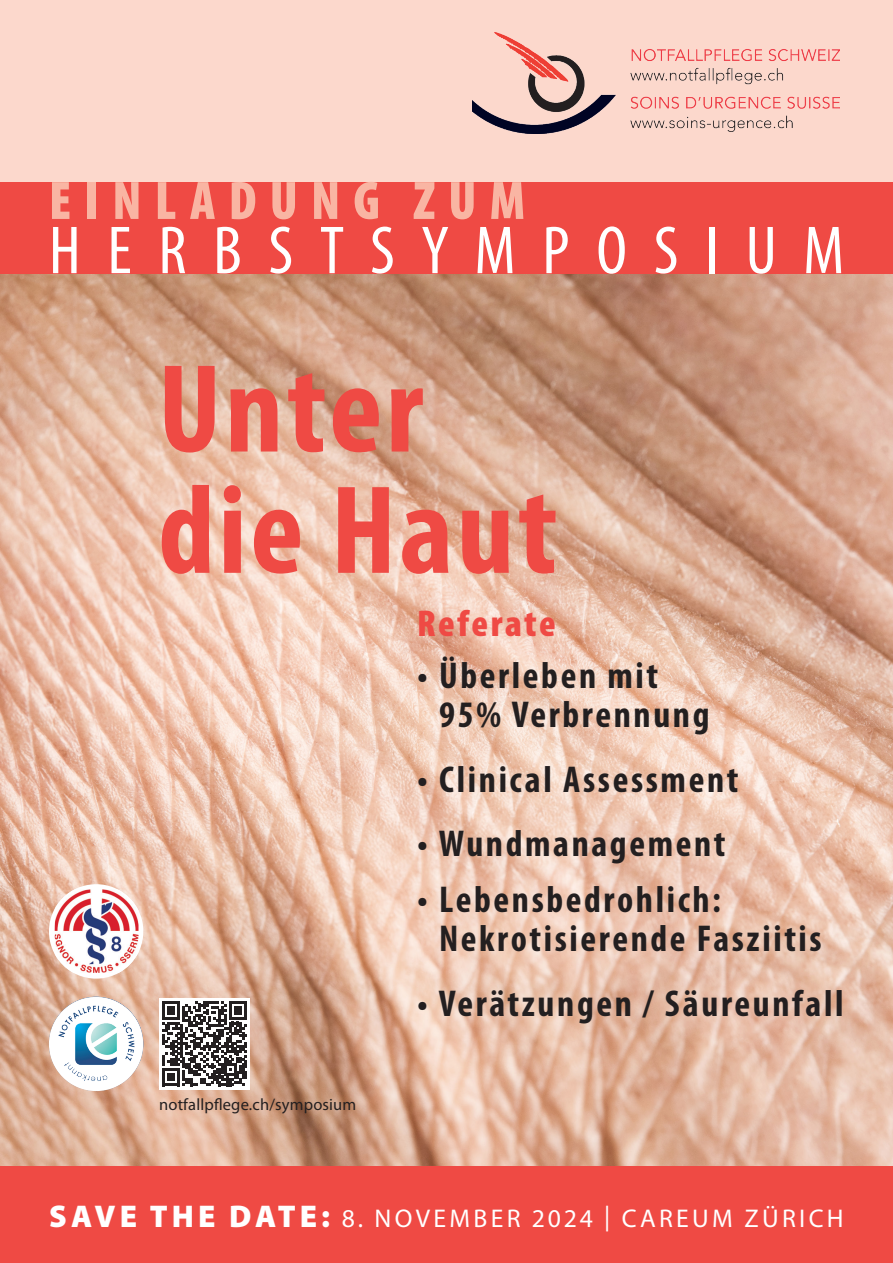
<style>
.page{position:relative;width:893px;height:1263px;background:#fff}
.page>*{position:absolute;margin:0;border:0;box-sizing:border-box;transform-origin:0 0}
.GT{font:700 condensed 127.05px "Myriad Pro";letter-spacing:.03em;color:#ef4a44}
.GT-2{font:condensed 68.55px "Myriad Pro";letter-spacing:.39em;color:#fff}
.GT-3{font:900 condensed 54.6px "Myriad Pro";letter-spacing:.24em;color:#f9b5a3}
.GT-4{font:700 condensed 37.5px/39px "Myriad Pro";letter-spacing:.07em;color:#231f20}
.GT-5{font:900 condensed 37.5px "Myriad Pro";letter-spacing:.065em;color:#ef4a44}
.GT-6{font:25.65px "Myriad Pro";letter-spacing:.13em;color:#fff}
.GT-7{font:16.5px "Myriad Pro";letter-spacing:.01em;color:#231f20}
.s1{font-weight:900;font-size:31.5px}
</style>
<div class="page">
<img style="left:0;top:273px;width:893px;height:893px">
<img style="left:49px;top:997px;width:94px;height:94px;border-radius:47px">
<div style="left:49px;top:884px;width:94px;height:94px;background:#fff;border-radius:50%"></div>
<img style="left:55px;top:889px;width:83px;height:84px">
<div style="left:0;top:0;width:893px;height:182px;background:#fcd8cc"></div>
<img style="left:472px;top:32px;width:367px;height:102px">
<div style="left:0;top:1166px;width:893px;height:97px;background:#ef4a44"></div>
<div style="left:0;top:182px;width:893px;height:91px;background:#ef4a44"></div>
<div style="left:159px;top:998px;width:90px;height:91px;background:#fff"></div>
<svg style="left:162px;top:1001px;width:85px;height:85px"></svg>
<p class="GT-3" style="left:49px;top:166px;width:478px">EINLADUNG ZUM</p>
<p class="GT-2" style="left:49px;top:209px;width:797px">HERBSTSYMPOSIUM</p>
<p class="GT" style="left:158px;top:330px;width:267px">Unter</p>
<p class="GT" style="left:158px;top:451px;width:401px">die Haut</p>
<p class="GT-7" style="left:159px;top:1094px;width:199px">notfallpflege.ch/symposium</p>
<p class="GT-5" style="left:417px;top:600px;width:140px">Referate</p>
<p class="GT-4" style="left:439px;top:655px;width:272px;text-indent:-22px">• Überleben mit<br>95% Verbrennung</p>
<p class="GT-4" style="left:417px;top:759px;width:323px">• Clinical Assessment</p>
<p class="GT-4" style="left:417px;top:823px;width:310px">• Wundmanagement</p>
<p class="GT-4" style="left:439px;top:879px;width:384px;text-indent:-22px">• Lebensbedrohlich:<br>Nekrotisierende Fasziitis</p>
<p class="GT-4" style="left:417px;top:983px;width:428px">• Verätzungen / Säureunfall</p>
<p class="GT-6" style="left:49px;top:1203px;width:796px"><span class="s1">SAVE THE DATE:</span> 8. NOVEMBER 2024 | CAREUM ZÜRICH</p>
</div>
